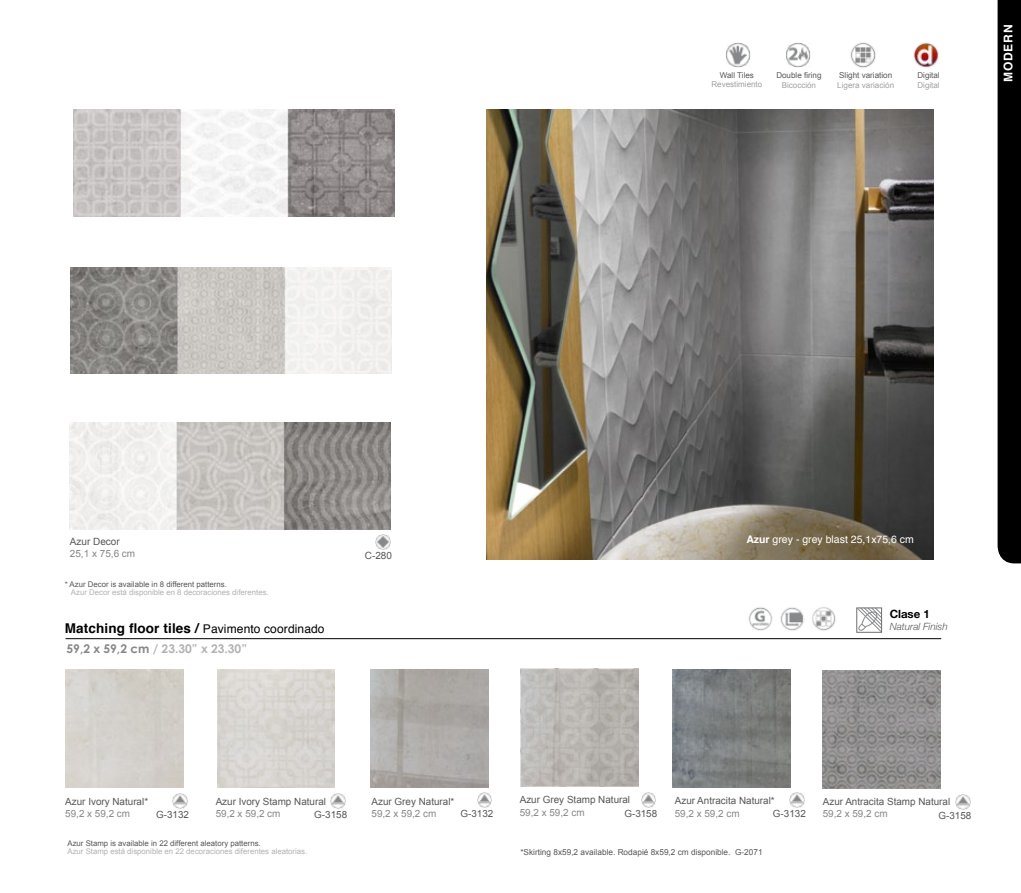
<style>
.page{position:relative;width:1021px;height:893px;background:#fff}
.page>*{position:absolute;margin:0;border:0;box-sizing:border-box;transform-origin:0 0}
.t1{font:700 13.5px "Helvetica";letter-spacing:.01em;color:#000}
.t2{font:700 12px "Century Gothic";color:#b3b2b2}
.t3{font:700 12px "Helvetica";letter-spacing:.07em;color:#fff}
.t4{font:700 11.4px "Helvetica Neue";color:#000}
.t5{font:10.5px "Helvetica";color:#fff}
.t6{font:10.05px "Arial";color:#575756}
.t7{font:italic 300 10.05px "Helvetica Neue";color:#575756}
.t8{font:10.05px "Arial";color:#878787}
.t9{font:9.9px "Arial";color:#575756}
.t10{font:9.9px "Arial";color:#878787}
.t11{font:8.25px "Arial";color:#575756}
.t12{font:8.1px "Arial";color:#575756}
.t13{font:8.1px "Arial";color:#a1a1a1}
.t14{font:7.95px "Arial";color:#a1a1a1}
.t15{font:7.95px "Arial";color:#575756}
.t16{font:7.8px "Arial";color:#b3b2b2}
.t17{font:7.8px "Arial";color:#575756}
.s1{font-weight:400;font-size:12px}
.s2{color:#878787}
.s3{font-weight:700}
</style>
<div class="page">
<div style="left:997px;top:0;width:23px;height:563px;background:#000"></div>
<img style="left:73px;top:110px;width:321px;height:107px">
<img style="left:70px;top:267px;width:322px;height:107px">
<img style="left:69px;top:423px;width:322px;height:106px">
<img style="left:370px;top:669px;width:118px;height:118px">
<img style="left:520px;top:668px;width:118px;height:118px">
<img style="left:672px;top:669px;width:118px;height:118px">
<img style="left:822px;top:670px;width:118px;height:118px">
<img style="left:173px;top:793px;width:14px;height:15px">
<img style="left:331px;top:794px;width:15px;height:14px">
<img style="left:477px;top:793px;width:15px;height:14px">
<img style="left:641px;top:793px;width:15px;height:14px">
<img style="left:789px;top:793px;width:15px;height:15px">
<img style="left:955px;top:795px;width:15px;height:14px">
<img style="left:375px;top:534px;width:15px;height:15px">
<img style="left:748px;top:607px;width:24px;height:23px;border-radius:12px">
<div style="left:748px;top:607px;width:24px;height:23px;border:1px solid #edeeee;border-radius:50%"></div>
<img style="left:812px;top:607px;width:23px;height:23px;border-radius:12px">
<div style="left:812px;top:607px;width:23px;height:23px;border:1px solid #edeeee;border-radius:50%"></div>
<hr style="left:66px;top:638px;width:875px;height:1px;background:#000">
<img style="left:726px;top:43px;width:24px;height:25px">
<img style="left:913px;top:43px;width:25px;height:25px;border-radius:12px">
<div style="left:913px;top:43px;width:25px;height:25px;border:1px solid #edeeee;border-radius:50%"></div>
<img style="left:786px;top:43px;width:24px;height:25px">
<img style="left:486px;top:109px;width:447px;height:451px">
<svg style="left:858px;top:610px;width:21px;height:21px"></svg>
<div style="left:856px;top:608px;width:25px;height:25px;border:1px solid #6d6d6c"></div>
<img style="left:850px;top:43px;width:25px;height:25px;border-radius:13px">
<div style="left:850px;top:43px;width:25px;height:25px;border:1px solid #edeeee;border-radius:50%"></div>
<img style="left:780px;top:607px;width:24px;height:24px;border-radius:12px">
<div style="left:780px;top:607px;width:24px;height:24px;border:1px solid #edeeee;border-radius:50%"></div>
<p class="t15" style="left:720px;top:71px;width:36px">Wall Tiles</p>
<p class="t14" style="left:711px;top:80px;width:52px">Revestimiento</p>
<p class="t12" style="left:776px;top:71px;width:47px">Double firing</p>
<p class="t13" style="left:781px;top:80px;width:36px">Bicocción</p>
<p class="t12" style="left:839px;top:71px;width:55px">Slight variation</p>
<p class="t13" style="left:837px;top:80px;width:58px">Ligera variación</p>
<p class="t15" style="left:917px;top:71px;width:24px">Digital</p>
<p class="t14" style="left:917px;top:81px;width:24px">Digital</p>
<p class="t3" style="left:998px;top:82px;width:59px;rotate:-90deg">MODERN</p>
<p class="t6" style="left:70px;top:535px;width:51px">Azur Decor</p>
<p class="t8" style="left:70px;top:548px;width:67px">25,1 x 75,6 cm</p>
<p class="t17" style="left:65px;top:580px;width:163px">* Azur Decor is available in 8 different patterns.</p>
<p class="t16" style="left:71px;top:588px;width:199px">Azur Decor está disponible en 8 decoraciones diferentes.</p>
<h1 class="t1" style="left:65px;top:617px;width:261px">Matching floor tiles / <span class="s1">Pavimento coordinado</span></h1>
<p class="t2" style="left:67px;top:641px;width:182px"><span class="s2">59,2 x 59,2 cm</span> / 23.30” x 23.30”</p>
<p class="t6" style="left:365px;top:550px;width:29px">C-280</p>
<p class="t5" style="left:746px;top:531px;width:169px"><span class="s3">Azur</span> grey - grey blast 25,1x75,6 cm</p>
<p class="t4" style="left:889px;top:607px;width:42px">Clase 1</p>
<p class="t7" style="left:889px;top:620px;width:60px">Natural Finish</p>
<p class="t9" style="left:65px;top:795px;width:84px">Azur Ivory Natural*</p>
<p class="t10" style="left:65px;top:808px;width:66px">59,2 x 59,2 cm</p>
<p class="t9" style="left:520px;top:794px;width:112px">Azur Grey Stamp Natural</p>
<p class="t10" style="left:520px;top:807px;width:66px">59,2 x 59,2 cm</p>
<p class="t9" style="left:674px;top:795px;width:101px">Azur Antracita Natural*</p>
<p class="t10" style="left:674px;top:808px;width:66px">59,2 x 59,2 cm</p>
<p class="t9" style="left:216px;top:795px;width:112px">Azur Ivory Stamp Natural</p>
<p class="t10" style="left:216px;top:808px;width:66px">59,2 x 59,2 cm</p>
<p class="t9" style="left:371px;top:795px;width:84px">Azur Grey Natural*</p>
<p class="t10" style="left:371px;top:808px;width:66px">59,2 x 59,2 cm</p>
<p class="t9" style="left:822px;top:795px;width:129px">Azur Antracita Stamp Natural</p>
<p class="t9" style="left:156px;top:808px;width:34px">G-3132</p>
<p class="t9" style="left:314px;top:809px;width:34px">G-3158</p>
<p class="t9" style="left:460px;top:808px;width:34px">G-3132</p>
<p class="t9" style="left:624px;top:808px;width:34px">G-3158</p>
<p class="t9" style="left:773px;top:808px;width:34px">G-3132</p>
<p class="t10" style="left:822px;top:808px;width:66px">59,2 x 59,2 cm</p>
<p class="t9" style="left:938px;top:810px;width:34px">G-3158</p>
<p class="t17" style="left:67px;top:839px;width:195px">Azur Stamp is available in 22 different aleatory patterns.</p>
<p class="t16" style="left:67px;top:847px;width:241px">Azur Stamp está disponible en 22 decoraciones diferentes aleatorias.</p>
<p class="t11" style="left:520px;top:848px;width:244px">*Skirting 8x59,2 available. Rodapié 8x59,2 cm disponible. G-2071</p>
</div>
